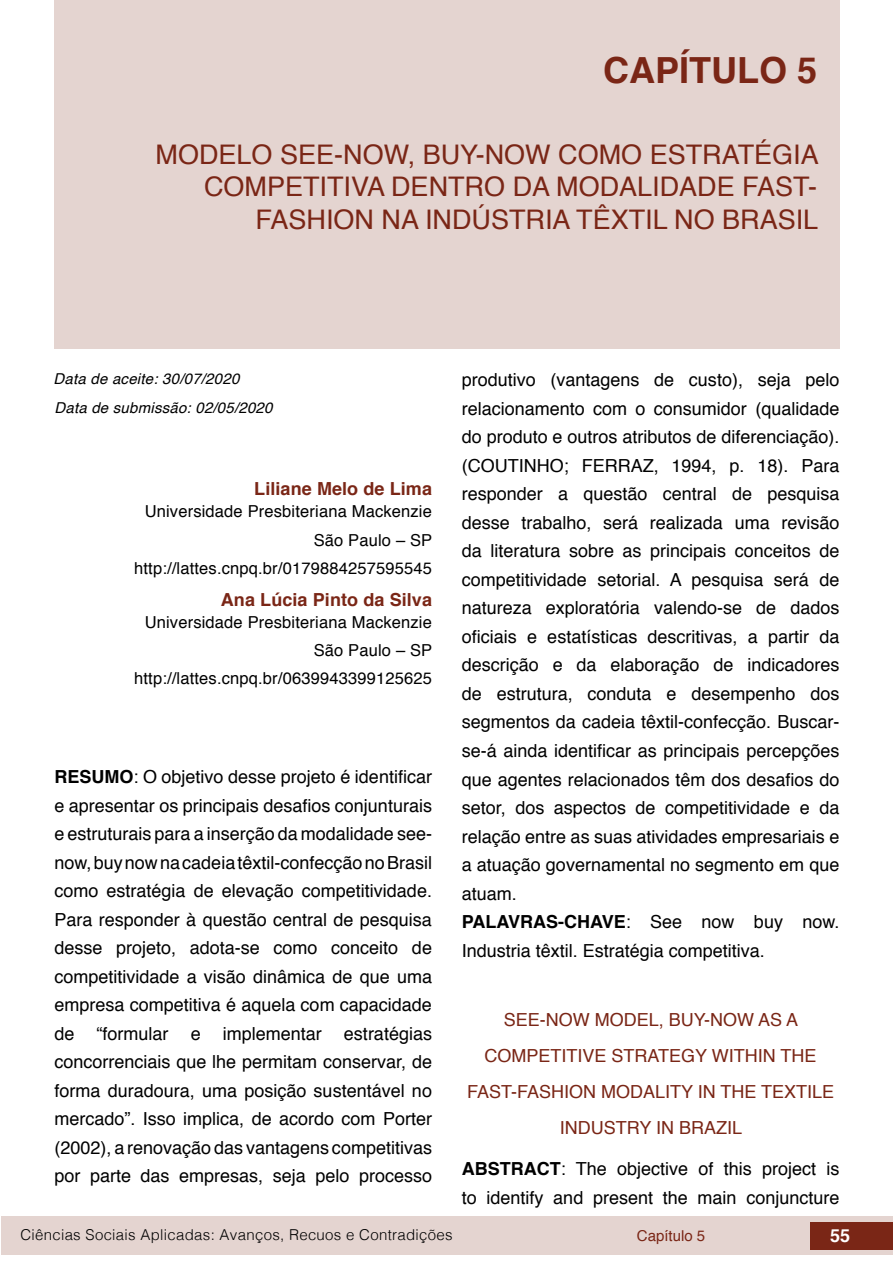
<style>
.page{position:relative;width:893px;height:1263px;background:#fff}
.page>*{position:absolute;margin:0;border:0;box-sizing:border-box;transform-origin:0 0}
.capitulos{font:700 36px "Helvetica";color:#7a2616}
.nome_artigos{font:27px/32.4px "Helvetica";color:#7a2616;text-align:right}
.Resumos_e_PC_TXT{font:18px/28.5px "Helvetica";color:#000;text-align:justify}
.título_Inglês{font:18px/36px "Helvetica";color:#7a2616;text-align:center}
.nome_autores{font:700 18px "Helvetica";letter-spacing:.005em;color:#7a2616}
.t1{font:700 18px "Helvetica";color:#fff}
.info_autores{font:16.5px "Helvetica";letter-spacing:.01em;color:#000}
.t2{font:300 15px "Helvetica";letter-spacing:.02em;color:#000}
.datas{font:italic 15px "Helvetica";letter-spacing:.015em;color:#000}
.t3{font:15px "Helvetica";color:#7a2616}
.s1{font-weight:700}
</style>
<div class="page">
<div style="left:1px;top:1216px;width:891px;height:38px;background:#e4d4d0"></div>
<div style="left:810px;top:1222px;width:83px;height:27px;background:#7a2616"></div>
<div style="left:54px;top:0;width:785px;height:349px;background:#e4d4d0"></div>
<p class="capitulos" style="left:603px;top:41px;width:216px">CAPÍTULO 5</p>
<p class="nome_artigos" style="left:156px;top:139px;width:665px">MODELO SEE-NOW, BUY-NOW COMO ESTRATÉGIA<br>COMPETITIVA DENTRO DA MODALIDADE FAST-<br>FASHION NA INDÚSTRIA TÊXTIL NO BRASIL</p>
<p class="datas" style="left:54px;top:367px;width:187px">Data de aceite: 30/07/2020</p>
<p class="datas" style="left:54px;top:396px;width:220px">Data de submissão: 02/05/2020</p>
<p class="nome_autores" style="left:254px;top:474px;width:179px">Liliane Melo de Lima</p>
<p class="info_autores" style="left:145px;top:499px;width:289px">Universidade Presbiteriana Mackenzie</p>
<p class="info_autores" style="left:314px;top:527px;width:120px">São Paulo – SP</p>
<p class="info_autores" style="left:134px;top:555px;width:299px">http://lattes.cnpq.br/0179884257595545</p>
<p class="nome_autores" style="left:221px;top:585px;width:213px">Ana Lúcia Pinto da Silva</p>
<p class="info_autores" style="left:145px;top:609px;width:289px">Universidade Presbiteriana Mackenzie</p>
<p class="info_autores" style="left:314px;top:638px;width:120px">São Paulo – SP</p>
<p class="info_autores" style="left:134px;top:666px;width:299px">http://lattes.cnpq.br/0639943399125625</p>
<p class="Resumos_e_PC_TXT" style="left:54px;top:763px;width:379px"><span class="s1">RESUMO</span>: O objetivo desse projeto é identificar e apresentar os principais desafios conjunturais e estruturais para a inserção da modalidade see&shy;now, buy now na cadeia têxtil-confecção no Brasil como estratégia de elevação competitividade.<br>Para responder à questão central de pesquisa desse projeto, adota-se como conceito de competitividade a visão dinâmica de que uma empresa competitiva é aquela com capacidade de “formular e implementar estratégias concorrenciais que lhe permitam conservar, de forma duradoura, uma posição sustentável no mercado”. Isso implica, de acordo com Porter (2002), a renovação das vantagens competitivas por parte das empresas, seja pelo processo</p>
<p class="Resumos_e_PC_TXT" style="left:462px;top:366px;width:379px">produtivo (vantagens de custo), seja pelo relacionamento com o consumidor (qualidade do produto e outros atributos de diferenciação). (COUTINHO; FERRAZ, 1994, p. 18). Para responder a questão central de pesquisa desse trabalho, será realizada uma revisão da literatura sobre as principais conceitos de competitividade setorial. A pesquisa será de natureza exploratória valendo-se de dados oficiais e estatísticas descritivas, a partir da descrição e da elaboração de indicadores de estrutura, conduta e desempenho dos segmentos da cadeia têxtil-confecção. Buscar&shy;se-á ainda identificar as principais percepções que agentes relacionados têm dos desafios do setor, dos aspectos de competitividade e da relação entre as suas atividades empresariais e a atuação governamental no segmento em que atuam.</p>
<p class="Resumos_e_PC_TXT" style="left:462px;top:908px;width:379px"><span class="s1">PALAVRAS-CHAVE</span>: See now buy now.<br>Industria têxtil. Estratégia competitiva.</p>
<p class="título_Inglês" style="left:467px;top:1002px;width:369px">SEE-NOW MODEL, BUY-NOW AS A<br>COMPETITIVE STRATEGY WITHIN THE<br>FAST-FASHION MODALITY IN THE TEXTILE<br>INDUSTRY IN BRAZIL</p>
<p class="Resumos_e_PC_TXT" style="left:462px;top:1155px;width:379px"><span class="s1">ABSTRACT</span>: The objective of this project is to identify and present the main conjuncture</p>
<p class="t2" style="left:20px;top:1222px;width:434px">Ciências Sociais Aplicadas: Avanços, Recuos e Contradições</p>
<p class="t3" style="left:637px;top:1224px;width:70px">Capítulo 5</p>
<p class="t1" style="left:830px;top:1221px;width:22px">55</p>
</div>
